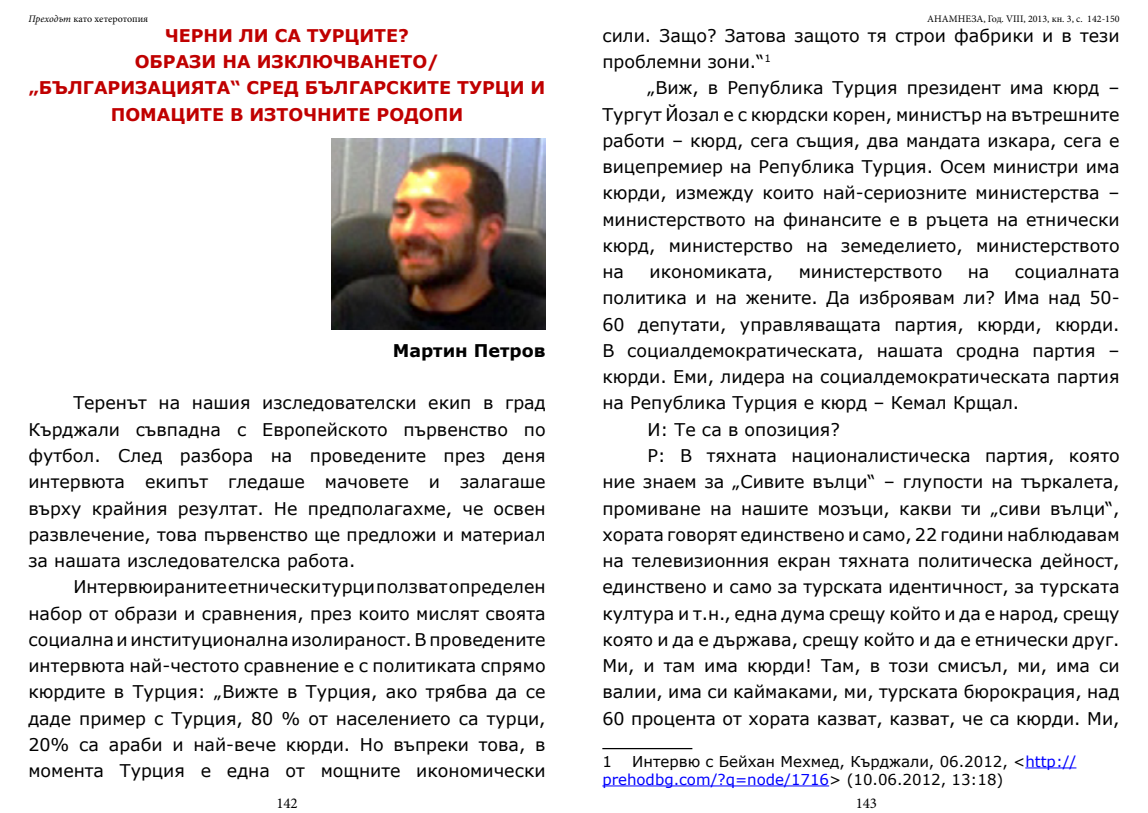
<style>
.page{position:relative;width:1148px;height:813px;background:#fff}
.page>*{position:absolute;margin:0;border:0;box-sizing:border-box;transform-origin:0 0}
.t1{font:17.5px/26.2px "Verdana";color:#000;text-align:justify}
.t2{font:700 17.5px/26.2px "Verdana";color:#c00000;text-align:center}
.t3{font:700 17.5px "Verdana";color:#000}
.t4{font:15px/18px "Verdana";color:#000}
.t5{font:15px "Minion Pro";letter-spacing:-.01em;color:#000}
.t6{font:10px "Minion Pro";color:#000}
.s1{font-style:italic}
.s2{color:#00f}
</style>
<div class="page">
<img style="left:331px;top:138px;width:214px;height:192px">
<hr style="left:602px;top:748px;width:90px;height:1px;background:#000">
<hr style="left:1025px;top:767px;width:51px;height:1px;background:#00f">
<hr style="left:602px;top:785px;width:227px;height:1px;background:#00f">
<p class="t6" style="left:28px;top:12px;width:121px"><span class="s1">Преходът</span> като хетеротопия</p>
<p class="t6" style="left:927px;top:12px;width:194px">АНАМНЕЗА, Год. VIII, 2013, кн. 3, с. 142-150</p>
<p class="t2" style="left:29px;top:22px;width:518px">ЧЕРНИ ЛИ СА ТУРЦИТЕ?<br>ОБРАЗИ НА ИЗКЛЮЧВАНЕТО/ „БЪЛГАРИЗАЦИЯТА“ СРЕД БЪЛГАРСКИТЕ ТУРЦИ И<br>ПОМАЦИТЕ В ИЗТОЧНИТЕ РОДОПИ</p>
<p class="t1" style="left:602px;top:23px;width:519px">сили. Защо? Затова защото тя строи фабрики и в тези проблемни зони.“<sup>1</sup></p>
<p class="t1" style="left:602px;top:75px;width:519px;text-indent:45px">„Виж, в Република Турция президент има кюрд – Тургут Йозал е с кюрдски корен, министър на вътрешните работи – кюрд, сега същия, два мандата изкара, сега е вицепремиер на Република Турция. Осем министри има кюрди, измежду които най-сериозните министерства – министерството на финансите е в ръцета на етнически кюрд, министерство на земеделието, министерството на</p>
<p class="t1" style="left:649px;top:259px;width:125px">икономиката,</p>
<p class="t1" style="left:798px;top:259px;width:145px">министерството</p>
<p class="t1" style="left:967px;top:259px;width:23px">на</p>
<p class="t1" style="left:1015px;top:259px;width:106px">социалната</p>
<p class="t1" style="left:602px;top:285px;width:519px">политика и на жените. Да изброявам ли? Има над 50-</p>
<p class="t1" style="left:602px;top:311px;width:519px">60 депутати, управляващата партия, кюрди, кюрди.</p>
<p class="t1" style="left:602px;top:338px;width:519px">В социалдемократическата, нашата сродна партия –</p>
<p class="t1" style="left:602px;top:364px;width:519px">кюрди. Еми, лидера на социалдемократическата партия</p>
<p class="t1" style="left:602px;top:390px;width:418px">на Република Турция е кюрд – Кемал Крщал.</p>
<p class="t1" style="left:647px;top:416px;width:194px">И: Те са в опозиция?</p>
<p class="t1" style="left:647px;top:443px;width:474px">Р: В тяхната националистическа партия, която</p>
<p class="t1" style="left:602px;top:469px;width:519px">ние знаем за „Сивите вълци“ – глупости на търкалета,</p>
<p class="t1" style="left:602px;top:495px;width:519px">промиване на нашите мозъци, какви ти „сиви вълци“,</p>
<p class="t1" style="left:602px;top:521px;width:519px">хората говорят единствено и само, 22 години наблюдавам</p>
<p class="t1" style="left:602px;top:548px;width:519px">на телевизионния екран тяхната политическа дейност,</p>
<p class="t1" style="left:602px;top:574px;width:519px">единствено и само за турската идентичност, за турската</p>
<p class="t1" style="left:602px;top:600px;width:519px">култура и т.н., една дума срещу който и да е народ, срещу</p>
<p class="t1" style="left:602px;top:626px;width:519px">която и да е държава, срещу който и да е етнически друг.</p>
<p class="t1" style="left:602px;top:653px;width:519px">Ми, и там има кюрди! Там, в този смисъл, ми, има си</p>
<p class="t1" style="left:602px;top:679px;width:519px">валии, има си каймаками, ми, турската бюрокрация, над</p>
<p class="t1" style="left:602px;top:705px;width:519px">60 процента от хората казват, казват, че са кюрди. Ми,</p>
<p class="t4" style="left:602px;top:752px;width:11px">1</p>
<p class="t3" style="left:393px;top:339px;width:154px">Мартин Петров</p>
<p class="t1" style="left:28px;top:390px;width:519px;text-indent:45px">Теренът на нашия изследователски екип в град Кърджали съвпадна с Европейското първенство по футбол. След разбора на проведените през деня интервюта екипът гледаше мачовете и залагаше върху крайния резултат. Не предполагахме, че освен развлечение, това първенство ще предложи и материал за нашата изследователска работа.</p>
<p class="t1" style="left:28px;top:574px;width:519px;text-indent:45px">Интервюираните етнически турци ползват определен набор от образи и сравнения, през които мислят своята социална и институционална изолираност. В проведените интервюта най-честото сравнение е с политиката спрямо кюрдите в Турция: „Вижте в Турция, ако трябва да се даде пример с Турция, 80 % от населението са турци, 20% са араби и най-вече кюрди. Но въпреки това, в момента Турция е една от мощните икономически</p>
<p class="t4" style="left:602px;top:752px;width:475px;text-indent:30px">Интервю с Бейхан Мехмед, Кърджали, 06.2012, &lt;<span class="s2">http:// prehodbg.com/?q=node/1716</span>&gt; (10.06.2012, 13:18)</p>
<p class="t5" style="left:276px;top:792px;width:23px">142</p>
<p class="t5" style="left:855px;top:792px;width:23px">143</p>
</div>
